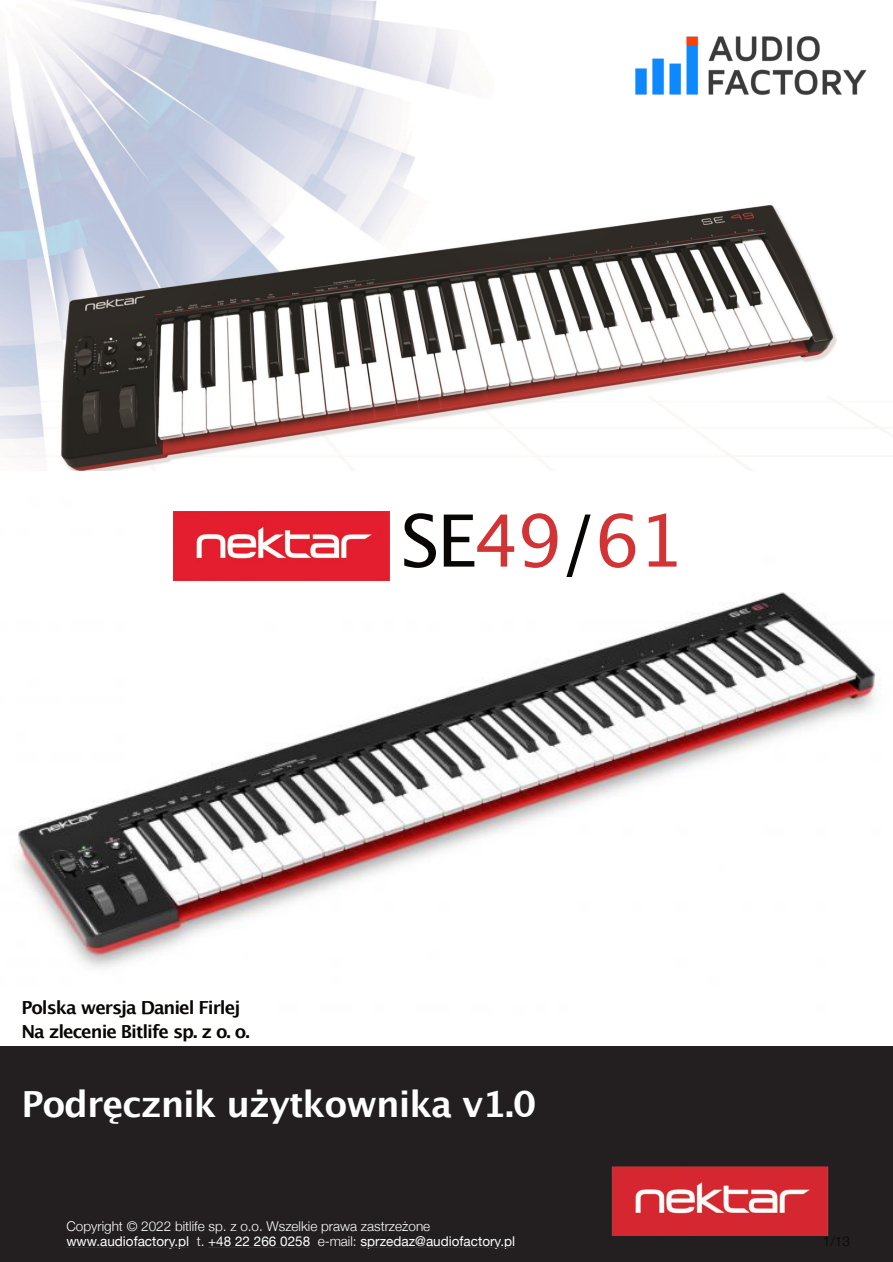
<style>
.page{position:relative;width:893px;height:1262px;background:#fff}
.page>*{position:absolute;margin:0;border:0;box-sizing:border-box;transform-origin:0 0}
.t1{font:72px "Lucida Grande";letter-spacing:-.035em;color:#d23435}
.t2{font:700 36px "Lucida Grande";letter-spacing:-.03em;color:#fff}
.t3{font:700 18px/24px "Lucida Grande";letter-spacing:-.055em;color:#080704}
.t4{font:300 13.5px/15.3px "Helvetica Neue";color:#fff}
.t5{font:300 13.5px "Helvetica Neue";color:#080704}
.s1{color:#080704}
.s2{font-weight:400}
</style>
<div class="page">
<img style="left:0;top:0;width:892px;height:1262px">
<img style="left:0;top:471px;width:892px;height:575px">
<div style="left:52px;top:1118px;width:486px;height:144px;background:#231f20"></div>
<div style="left:0;top:1046px;width:892px;height:83px;background:#231f20"></div>
<img style="left:632px;top:24px;width:235px;height:78px">
<hr style="left:66px;top:1247px;width:123px;height:1px;background:#2b2978">
<hr style="left:208px;top:1247px;width:102px;height:1px;background:#2b2978">
<hr style="left:360px;top:1247px;width:155px;height:1px;background:#2b2978">
<img style="left:174px;top:511px;width:216px;height:69px">
<h1 class="t1" style="left:401px;top:510px;width:284px"><span class="s1">SE</span>49<span class="s1">/</span>61</h1>
<h3 class="t3" style="left:21px;top:997px;width:230px">Polska wersja Daniel Firlej<br>Na zlecenie Bitlife sp. z o. o.</h3>
<h2 class="t2" style="left:21px;top:1088px;width:516px">Podręcznik użytkownika v1.0</h2>
<p class="t4" style="left:66px;top:1218px;width:450px">Copyright © 2022 bitlife sp. z o.o. Wszelkie prawa zastrzeżone <span class="s2">www.audiofactory.pl</span> t. <span class="s2">+48 22 266 0258</span> e-mail: <span class="s2">sprzedaz@audiofactory.pl</span></p>
<p class="t5" style="left:822px;top:1233px;width:29px">1/13</p>
</div>
